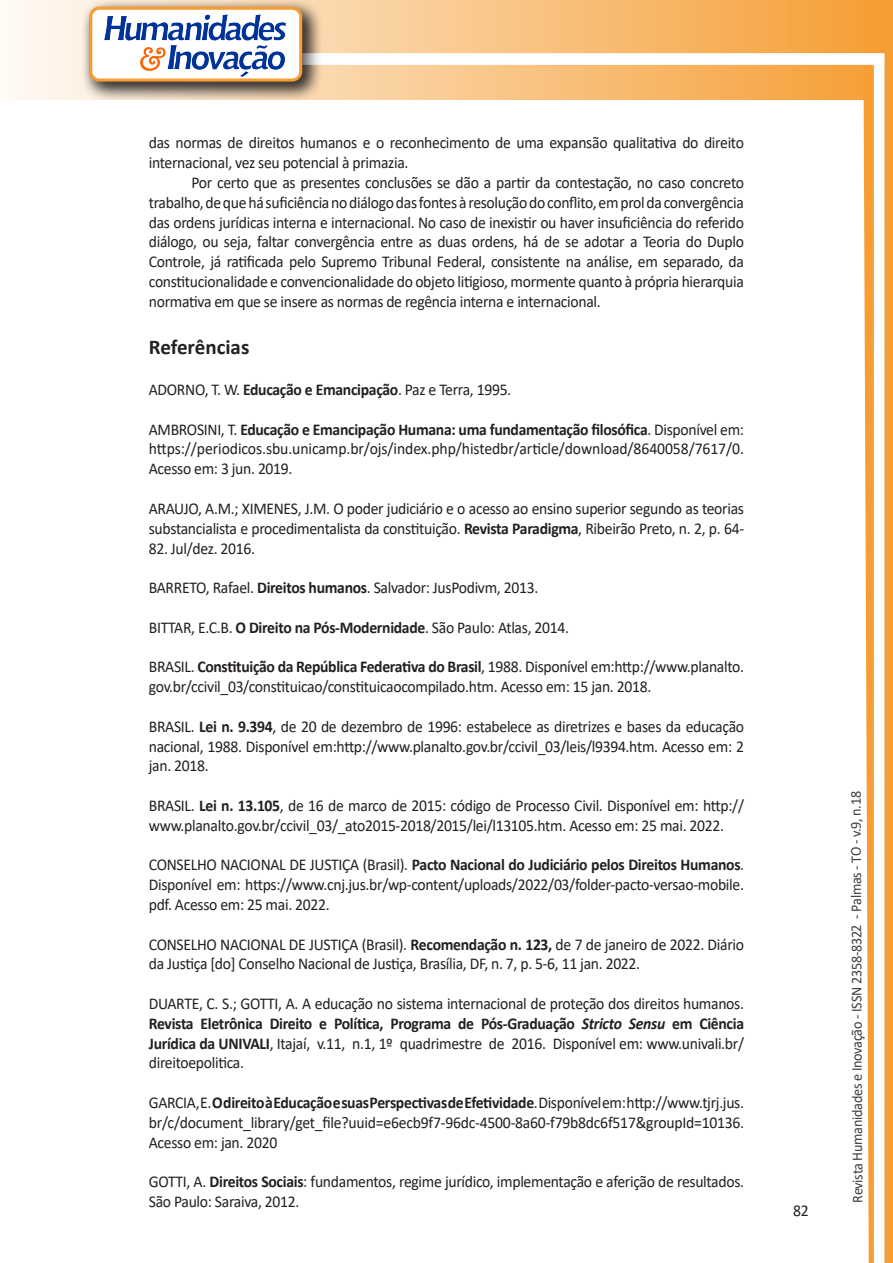
<style>
.page{position:relative;width:893px;height:1263px;background:#fff}
.page>*{position:absolute;margin:0;border:0;box-sizing:border-box;transform-origin:0 0}
.Titulo_2{font:700 21px "Calibri";color:#231f20}
.texto{font:16.5px/19.8px "Calibri";letter-spacing:-.02em;color:#231f20;scale:.95 1}
.t1{font:15px "Calibri";letter-spacing:-.025em;color:#3e3e3f;scale:.95 1}
.s1{font-weight:700}
.s2{font-weight:700;font-style:italic}
</style>
<div class="page">
<svg style="left:5px;top:0;width:858px;height:100px;background:#f9c484"></svg>
<div style="left:302px;top:53px;width:582px;height:12px;background:#fff;border:2px solid #fff"></div>
<svg style="left:863px;top:0;width:30px;height:1263px"></svg>
<div style="left:81px;top:0;width:241px;height:102px;background:#231f20;opacity:.75"></div>
<div style="left:91px;top:8px;width:210px;height:72px;background:#fff;border-radius:9px"></div>
<img style="left:104px;top:14px;width:181px;height:62px">
<div style="left:89px;top:7px;width:213px;height:75px;border:3px solid #f69e34;border-radius:9px"></div>
<p class="texto" style="left:149px;top:133px;width:628px">das normas de direitos humanos e o reconhecimento de uma expansão qualitativa do direito internacional, vez seu potencial à primazia.</p>
<p class="texto" style="left:149px;top:172px;width:628px;text-align:justify;text-indent:43px">Por certo que as presentes conclusões se dão a partir da contestação, no caso concreto trabalho, de que há suficiência no diálogo das fontes à resolução do conflito, em prol da convergência das ordens jurídicas interna e internacional. No caso de inexistir ou haver insuficiência do referido diálogo, ou seja, faltar convergência entre as duas ordens, há de se adotar a Teoria do Duplo Controle, já ratificada pelo Supremo Tribunal Federal, consistente na análise, em separado, da constitucionalidade e convencionalidade do objeto litigioso, mormente quanto à própria hierarquia normativa em que se insere as normas de regência interna e internacional.</p>
<p class="Titulo_2" style="left:149px;top:332px;width:102px">Referências</p>
<p class="texto" style="left:149px;top:379px;width:383px">ADORNO, T. W. <span class="s1">Educação e Emancipação</span>. Paz e Terra, 1995.</p>
<p class="texto" style="left:149px;top:419px;width:628px;text-align:justify">AMBROSINI, T. <span class="s1">Educação e Emancipação Humana: uma fundamentação filosófica</span>. Disponível em: https://periodicos.sbu.unicamp.br/ojs/index.php/histedbr/article/download/8640058/7617/0.<br>Acesso em: 3 jun. 2019.</p>
<p class="texto" style="left:149px;top:498px;width:628px">ARAUJO, A.M.; XIMENES, J.M. O poder judiciário e o acesso ao ensino superior segundo as teorias substancialista e procedimentalista da constituição. <span class="s1">Revista Paradigma</span>, Ribeirão Preto, n. 2, p. 64-</p>
<p class="texto" style="left:149px;top:538px;width:113px">82. Jul/dez. 2016.</p>
<p class="texto" style="left:149px;top:577px;width:411px">BARRETO, Rafael. <span class="s1">Direitos humanos</span>. Salvador: JusPodivm, 2013.</p>
<p class="texto" style="left:149px;top:617px;width:444px">BITTAR, E.C.B. <span class="s1">O Direito na Pós-Modernidade</span>. São Paulo: Atlas, 2014.</p>
<p class="texto" style="left:149px;top:656px;width:628px">BRASIL. <span class="s1">Constituição da República Federativa do Brasil</span>, 1988. Disponível em:http://www.planalto. gov.br/ccivil_03/constituicao/constituicaocompilado.htm. Acesso em: 15 jan. 2018.</p>
<p class="texto" style="left:149px;top:716px;width:628px;text-align:justify">BRASIL. <span class="s1">Lei n. 9.394</span>, de 20 de dezembro de 1996: estabelece as diretrizes e bases da educação nacional, 1988. Disponível em:http://www.planalto.gov.br/ccivil_03/leis/l9394.htm. Acesso em: 2 jan. 2018.</p>
<p class="texto" style="left:149px;top:795px;width:628px">BRASIL. <span class="s1">Lei n. 13.105</span>, de 16 de marco de 2015: código de Processo Civil. Disponível em: http:// www.planalto.gov.br/ccivil_03/_ato2015-2018/2015/lei/l13105.htm. Acesso em: 25 mai. 2022.</p>
<p class="texto" style="left:149px;top:854px;width:628px;text-align:justify">CONSELHO NACIONAL DE JUSTIÇA (Brasil). <span class="s1">Pacto Nacional do Judiciário pelos Direitos Humanos</span>.<br>Disponível em: https://www.cnj.jus.br/wp-content/uploads/2022/03/folder-pacto-versao-mobile. pdf. Acesso em: 25 mai. 2022.</p>
<p class="texto" style="left:149px;top:934px;width:628px">CONSELHO NACIONAL DE JUSTIÇA (Brasil). <span class="s1">Recomendação n. 123,</span> de 7 de janeiro de 2022. Diário da Justiça [do] Conselho Nacional de Justiça, Brasília, DF, n. 7, p. 5-6, 11 jan. 2022.</p>
<p class="texto" style="left:149px;top:993px;width:628px;text-align:justify">DUARTE, C. S.; GOTTI, A. A educação no sistema internacional de proteção dos direitos humanos.<br><span class="s1">Revista Eletrônica Direito e Política, Programa de Pós-Graduação</span> <span class="s2">Stricto Sensu</span> <span class="s1">em Ciência Jurídica da UNIVALI</span>, Itajaí, v.11, n.1, 1º quadrimestre de 2016. Disponível em: www.univali.br/ direitoepolitica.</p>
<p class="texto" style="left:149px;top:1092px;width:628px;text-align:justify">GARCIA, E. <span class="s1">O direito à Educação e suas Perspectivas de Efetividade</span>. Disponível em: http://www.tjrj.jus. br/c/document_library/get_file?uuid=e6ecb9f7-96dc-4500-8a60-f79b8dc6f517&amp;groupId=10136.<br>Acesso em: jan. 2020</p>
<p class="texto" style="left:149px;top:1171px;width:628px">GOTTI, A. <span class="s1">Direitos Sociais</span>: fundamentos, regime jurídico, implementação e aferição de resultados.<br>São Paulo: Saraiva, 2012.</p>
<p class="texto" style="left:793px;top:1200px;width:18px">82</p>
<p class="t1" style="left:846px;top:1203px;width:435px;rotate:-90deg">Revista Humanidades e Inovação - ISSN 2358-8322 - Palmas - TO - v.9, n.18</p>
</div>
